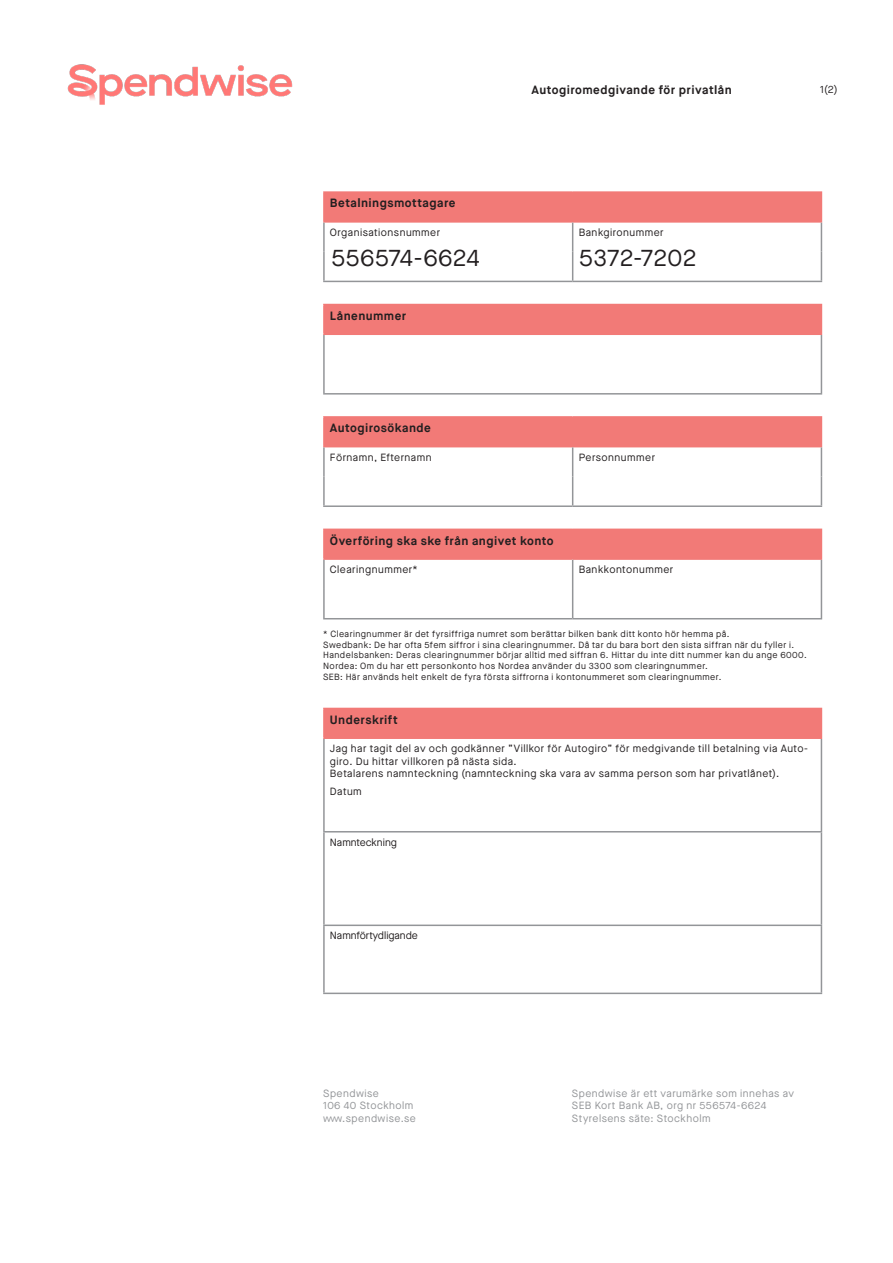
<style>
.page{position:relative;width:893px;height:1263px;background:#fff}
.page>*{position:absolute;margin:0;border:0;box-sizing:border-box;transform-origin:0 0}
.t1{font:24px "Maison Neue";letter-spacing:.015em;color:#231f20}
.t2{font:700 12px "Maison Neue";letter-spacing:.035em;color:#231f20}
.t3{font:10.5px/12.6px "Maison Neue";letter-spacing:.045em;color:#231f20}
.t4{font:10.5px/12.6px "Maison Neue";letter-spacing:.045em;color:#939598}
.t5{font:10.5px "Maison Neue";color:#231f20}
.t6{font:9px/10.8px "Maison Neue";letter-spacing:.05em;color:#231f20}
</style>
<div class="page">
<img style="left:67px;top:64px;width:226px;height:41px">
<div style="left:324px;top:192px;width:497px;height:30px;background:#f27a77"></div>
<hr style="left:323px;top:191px;width:250px;height:2px;background:#f27a77">
<hr style="left:323px;top:193px;width:2px;height:28px;background:#f27a77">
<hr style="left:573px;top:191px;width:249px;height:2px;background:#f27a77">
<hr style="left:323px;top:221px;width:250px;height:2px;background:#f27a77">
<hr style="left:573px;top:221px;width:249px;height:2px;background:#f27a77">
<hr style="left:323px;top:223px;width:2px;height:29px;background:#939598">
<hr style="left:323px;top:252px;width:2px;height:29px;background:#939598">
<svg style="left:572px;top:223px;width:1px;height:58px"></svg>
<svg style="left:821px;top:193px;width:1px;height:88px"></svg>
<hr style="left:323px;top:281px;width:250px;height:1px;background:#939598">
<hr style="left:573px;top:281px;width:249px;height:1px;background:#939598">
<div style="left:324px;top:304px;width:497px;height:30px;background:#f27a77"></div>
<hr style="left:323px;top:304px;width:499px;height:1px;background:#f27a77">
<hr style="left:323px;top:305px;width:2px;height:28px;background:#f27a77">
<svg style="left:821px;top:305px;width:1px;height:28px"></svg>
<hr style="left:323px;top:333px;width:499px;height:2px;background:#f27a77">
<hr style="left:323px;top:335px;width:2px;height:58px;background:#939598">
<hr style="left:821px;top:335px;width:1px;height:58px;background:#939598">
<hr style="left:323px;top:393px;width:499px;height:2px;background:#939598">
<div style="left:324px;top:417px;width:497px;height:30px;background:#f27a77"></div>
<hr style="left:323px;top:418px;width:2px;height:28px;background:#f27a77">
<hr style="left:323px;top:446px;width:250px;height:1px;background:#f27a77">
<hr style="left:323px;top:447px;width:2px;height:29px;background:#939598">
<hr style="left:323px;top:476px;width:2px;height:29px;background:#939598">
<svg style="left:572px;top:447px;width:1px;height:58px"></svg>
<svg style="left:821px;top:418px;width:1px;height:87px"></svg>
<hr style="left:323px;top:505px;width:250px;height:2px;background:#939598">
<hr style="left:573px;top:505px;width:249px;height:2px;background:#939598">
<hr style="left:323px;top:416px;width:250px;height:2px;background:#f27a77">
<hr style="left:573px;top:416px;width:249px;height:2px;background:#f27a77">
<div style="left:324px;top:529px;width:497px;height:30px;background:#f27a77"></div>
<hr style="left:323px;top:529px;width:250px;height:1px;background:#f27a77">
<hr style="left:323px;top:530px;width:2px;height:28px;background:#f27a77">
<hr style="left:573px;top:529px;width:249px;height:1px;background:#f27a77">
<hr style="left:323px;top:558px;width:250px;height:2px;background:#f27a77">
<hr style="left:573px;top:558px;width:249px;height:2px;background:#f27a77">
<hr style="left:323px;top:560px;width:2px;height:29px;background:#939598">
<hr style="left:323px;top:589px;width:2px;height:29px;background:#939598">
<svg style="left:572px;top:560px;width:1px;height:58px"></svg>
<svg style="left:821px;top:530px;width:1px;height:88px"></svg>
<hr style="left:323px;top:618px;width:250px;height:1px;background:#939598">
<hr style="left:573px;top:618px;width:249px;height:1px;background:#939598">
<div style="left:324px;top:708px;width:497px;height:30px;background:#f27a77"></div>
<hr style="left:323px;top:708px;width:499px;height:1px;background:#f27a77">
<hr style="left:323px;top:709px;width:2px;height:28px;background:#f27a77">
<svg style="left:821px;top:709px;width:1px;height:28px"></svg>
<hr style="left:323px;top:737px;width:499px;height:2px;background:#f27a77">
<hr style="left:323px;top:739px;width:2px;height:92px;background:#939598">
<hr style="left:821px;top:739px;width:1px;height:92px;background:#939598">
<hr style="left:323px;top:831px;width:499px;height:1px;background:#939598">
<hr style="left:323px;top:832px;width:2px;height:92px;background:#939598">
<hr style="left:821px;top:832px;width:1px;height:92px;background:#939598">
<hr style="left:323px;top:924px;width:499px;height:2px;background:#939598">
<hr style="left:323px;top:926px;width:2px;height:66px;background:#939598">
<hr style="left:821px;top:926px;width:1px;height:66px;background:#939598">
<hr style="left:323px;top:992px;width:499px;height:2px;background:#939598">
<h2 class="t2" style="left:531px;top:83px;width:202px">Autogiromedgivande för privatlån</h2>
<p class="t3" style="left:820px;top:83px;width:19px">1(2)</p>
<h2 class="t2" style="left:330px;top:196px;width:127px">Betalningsmottagare</h2>
<p class="t3" style="left:330px;top:226px;width:112px">Organisationsnummer</p>
<p class="t3" style="left:579px;top:226px;width:87px">Bankgironummer</p>
<h1 class="t1" style="left:331px;top:242px;width:150px">556574-6624</h1>
<h1 class="t1" style="left:579px;top:242px;width:119px">5372-7202</h1>
<h2 class="t2" style="left:330px;top:308px;width:78px">Lånenummer</h2>
<h2 class="t2" style="left:330px;top:420px;width:102px">Autogirosökande</h2>
<p class="t3" style="left:330px;top:451px;width:103px">Förnamn, Efternamn</p>
<p class="t3" style="left:579px;top:451px;width:78px">Personnummer</p>
<h2 class="t2" style="left:330px;top:533px;width:225px">Överföring ska ske från angivet konto</h2>
<p class="t3" style="left:330px;top:563px;width:89px">Clearingnummer*</p>
<p class="t3" style="left:579px;top:563px;width:96px">Bankkontonummer</p>
<p class="t6" style="left:323px;top:628px;width:485px">* Clearingnummer är det fyrsiffriga numret som berättar bilken bank ditt konto hör hemma på.<br>Swedbank: De har ofta 5fem siffror i sina clearingnummer. Då tar du bara bort den sista siffran när du fyller i.<br>Handelsbanken: Deras clearingnummer börjar alltid med siffran 6. Hittar du inte ditt nummer kan du ange 6000.<br>Nordea: Om du har ett personkonto hos Nordea använder du 3300 som clearingnummer.<br>SEB: Här används helt enkelt de fyra första siffrorna i kontonummeret som clearingnummer.</p>
<h2 class="t2" style="left:330px;top:712px;width:69px">Underskrift</h2>
<p class="t3" style="left:330px;top:742px;width:479px">Jag har tagit del av och godkänner ”Villkor för Autogiro” för medgivande till betalning via Auto&shy;giro. Du hittar villkoren på nästa sida.<br>Betalarens namnteckning (namnteckning ska vara av samma person som har privatlånet).</p>
<p class="t3" style="left:330px;top:785px;width:33px">Datum</p>
<p class="t5" style="left:330px;top:835px;width:69px">Namnteckning</p>
<p class="t5" style="left:330px;top:928px;width:90px">Namnförtydligande</p>
<p class="t4" style="left:323px;top:1086px;width:94px">Spendwise<br>106 40 Stockholm www.spendwise.se</p>
<p class="t4" style="left:572px;top:1086px;width:224px">Spendwise är ett varumärke som innehas av<br>SEB Kort Bank AB, org nr 556574-6624<br>Styrelsens säte: Stockholm</p>
</div>
